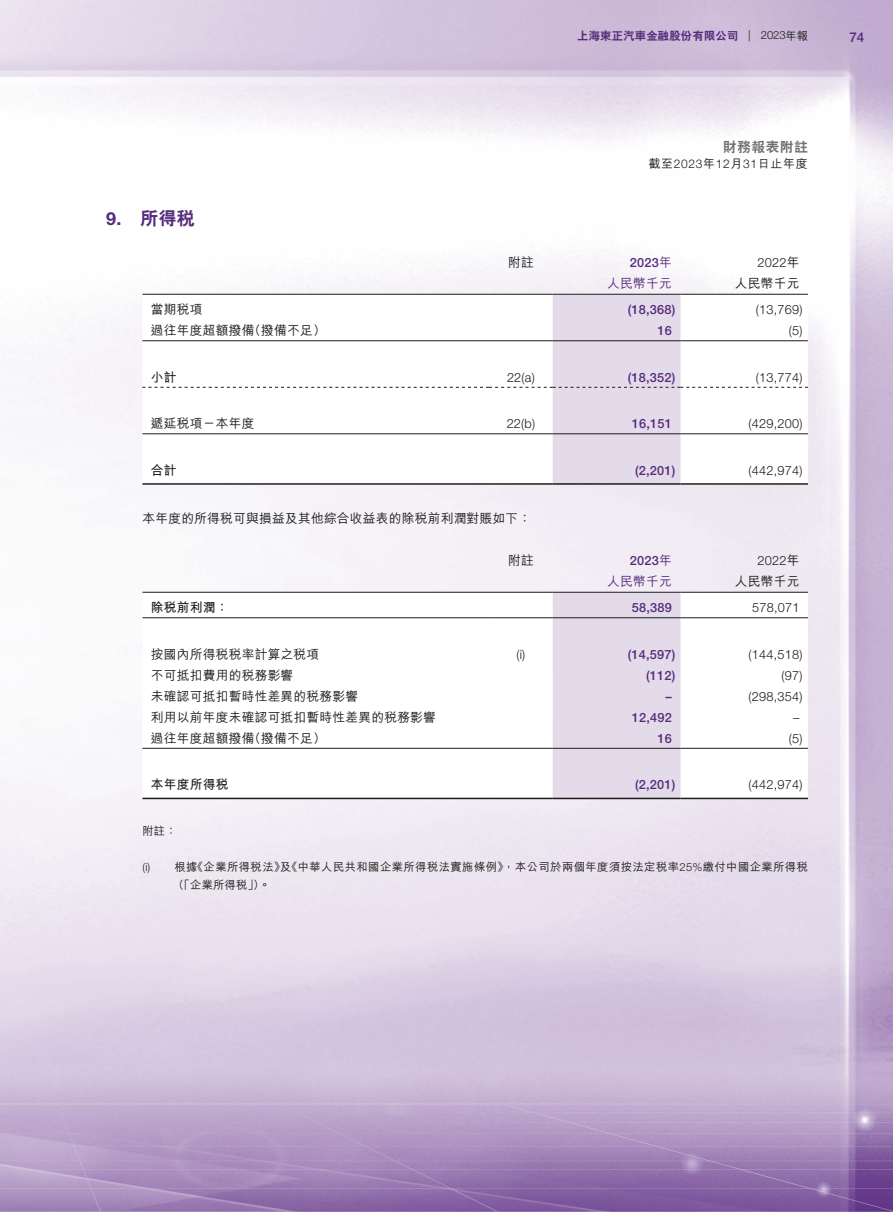
<style>
.page{position:relative;width:893px;height:1212px;background:#fff}
.page>*{position:absolute;margin:0;border:0;box-sizing:border-box;transform-origin:0 0}
.t1{font:800 18px "C Hei 2 HK";color:#552b7b}
.t2{font:700 18px "Helvetica Neue LT Std";color:#552b7b}
.t3{font:800 13.5px "C Hei 2 HK";letter-spacing:.055em;color:#6f6f6f}
.t4{font:500 13.5px "Helvetica Neue LT Std";color:#552b7b}
.t5{font:500 12.75px "M Hei HK";letter-spacing:.015em;color:#1c1c1b}
.t6{font:300 12.75px "Helvetica Neue LT Std";letter-spacing:.015em;color:#1c1c1b}
.t7{font:500 12.75px "Helvetica Neue LT Std";letter-spacing:.015em;color:#552b7b}
.t8{font:700 12.75px "M Hei HK";letter-spacing:.015em;color:#1c1c1b}
.t9{font:500 12.75px "M Hei HK";letter-spacing:.015em;color:#552b7b}
.t10{font:500 12px "M Hei HK";letter-spacing:.055em;color:#1c1c1b}
.t11{font:500 11.25px "M Hei HK";letter-spacing:.045em;color:#1c1c1b}
.t12{font:800 11.25px "C Hei 2 HK";letter-spacing:.025em;color:#552b7b}
.t13{font:300 11.25px "Helvetica Neue LT Std";color:#1c1c1b}
.s1{font-family:"M Hei HK";font-weight:500}
.s2{font-family:"Helvetica Neue LT Std";font-weight:300}
.s3{font-family:"M Hei HK"}
</style>
<div class="page">
<img style="left:0;top:0;width:893px;height:1212px">
<hr style="left:142px;top:294px;width:347px;height:1px;background:#1c1c1b">
<hr style="left:489px;top:294px;width:64px;height:1px;background:#1c1c1b">
<hr style="left:553px;top:294px;width:127px;height:1px;background:#1c1c1b">
<hr style="left:680px;top:294px;width:128px;height:1px;background:#1c1c1b">
<svg style="left:142px;top:295px;width:666px;height:188px"></svg>
<hr style="left:142px;top:433px;width:347px;height:1px;background:#1c1c1b">
<hr style="left:489px;top:433px;width:64px;height:1px;background:#1c1c1b">
<hr style="left:553px;top:433px;width:127px;height:1px;background:#1c1c1b">
<hr style="left:680px;top:433px;width:128px;height:1px;background:#1c1c1b">
<hr style="left:142px;top:483px;width:347px;height:2px;background:#1c1c1b">
<hr style="left:489px;top:483px;width:64px;height:2px;background:#1c1c1b">
<hr style="left:553px;top:483px;width:127px;height:2px;background:#1c1c1b">
<hr style="left:680px;top:483px;width:128px;height:2px;background:#1c1c1b">
<svg style="left:142px;top:593px;width:666px;height:205px"></svg>
<div style="left:553px;top:593px;width:127px;height:205px;background:#e4dbea"></div>
<hr style="left:142px;top:592px;width:347px;height:1px;background:#1c1c1b">
<hr style="left:489px;top:592px;width:64px;height:1px;background:#1c1c1b">
<hr style="left:553px;top:592px;width:127px;height:1px;background:#1c1c1b">
<hr style="left:680px;top:592px;width:128px;height:1px;background:#1c1c1b">
<hr style="left:142px;top:617px;width:347px;height:1px;background:#1c1c1b">
<hr style="left:489px;top:617px;width:64px;height:1px;background:#1c1c1b">
<hr style="left:553px;top:617px;width:127px;height:1px;background:#1c1c1b">
<hr style="left:680px;top:617px;width:128px;height:1px;background:#1c1c1b">
<hr style="left:142px;top:748px;width:347px;height:1px;background:#1c1c1b">
<hr style="left:489px;top:748px;width:64px;height:1px;background:#1c1c1b">
<hr style="left:553px;top:748px;width:127px;height:1px;background:#1c1c1b">
<hr style="left:680px;top:748px;width:128px;height:1px;background:#1c1c1b">
<hr style="left:142px;top:798px;width:347px;height:1px;background:#1c1c1b">
<hr style="left:489px;top:798px;width:64px;height:1px;background:#1c1c1b">
<hr style="left:553px;top:798px;width:127px;height:1px;background:#1c1c1b">
<hr style="left:680px;top:798px;width:128px;height:1px;background:#1c1c1b">
<p class="t12" style="left:577px;top:28px;width:163px">上海東正汽車金融股份有限公司</p>
<p class="t13" style="left:748px;top:28px;width:4px">|</p>
<p class="t13" style="left:761px;top:28px;width:49px">2023<span class="s1">年報</span></p>
<h1 class="t2" style="left:106px;top:208px;width:17px">9.</h1>
<p class="t3" style="left:723px;top:138px;width:86px">財務報表附註</p>
<p class="t10" style="left:648px;top:155px;width:161px">截至<span class="s2">2023</span>年<span class="s2">12</span>月<span class="s2">31</span>日止年度</p>
<h1 class="t1" style="left:140px;top:207px;width:56px">所得稅</h1>
<p class="t5" style="left:508px;top:254px;width:27px">附註</p>
<p class="t7" style="left:630px;top:255px;width:43px">2023<span class="s3">年</span></p>
<p class="t6" style="left:757px;top:255px;width:43px">2022<span class="s1">年</span></p>
<p class="t9" style="left:607px;top:275px;width:66px">人民幣千元</p>
<p class="t5" style="left:735px;top:275px;width:66px">人民幣千元</p>
<p class="t5" style="left:151px;top:300px;width:53px">當期稅項</p>
<p class="t7" style="left:628px;top:302px;width:49px">)18,368(</p>
<p class="t6" style="left:756px;top:302px;width:48px">)13,769(</p>
<p class="t5" style="left:151px;top:321px;width:105px">過往年度超額撥備</p>
<p class="t5" style="left:248px;top:321px;width:79px">（撥備不足(</p>
<p class="t7" style="left:657px;top:323px;width:16px">16</p>
<p class="t6" style="left:789px;top:323px;width:15px">(5)</p>
<p class="t8" style="left:151px;top:368px;width:27px">小計</p>
<p class="t6" style="left:507px;top:369px;width:29px">2 2 (a(</p>
<p class="t7" style="left:628px;top:369px;width:49px">)18,352(</p>
<p class="t6" style="left:756px;top:369px;width:48px">)13,774(</p>
<p class="t5" style="left:151px;top:414px;width:105px">遞延稅項－本年度</p>
<p class="t6" style="left:507px;top:416px;width:30px">2 2 (b(</p>
<p class="t7" style="left:632px;top:416px;width:42px">16,151</p>
<p class="t6" style="left:749px;top:416px;width:55px">)429,200(</p>
<p class="t8" style="left:151px;top:461px;width:27px">合計</p>
<p class="t5" style="left:142px;top:509px;width:390px">本年度的所得稅可與損益及其他綜合收益表的除稅前利潤對賬如下：</p>
<p class="t7" style="left:635px;top:462px;width:42px">)2,201(</p>
<p class="t6" style="left:749px;top:462px;width:55px">)442,974(</p>
<p class="t5" style="left:508px;top:551px;width:27px">附註</p>
<p class="t7" style="left:630px;top:553px;width:43px">2023<span class="s3">年</span></p>
<p class="t6" style="left:757px;top:553px;width:43px">2022<span class="s1">年</span></p>
<p class="t9" style="left:607px;top:572px;width:66px">人民幣千元</p>
<p class="t5" style="left:735px;top:572px;width:66px">人民幣千元</p>
<p class="t8" style="left:151px;top:598px;width:79px">除稅前利潤：</p>
<p class="t7" style="left:632px;top:600px;width:42px">58,389</p>
<p class="t6" style="left:752px;top:600px;width:49px">578,071</p>
<p class="t5" style="left:151px;top:644px;width:170px">按國內所得稅稅率計算之稅項</p>
<p class="t6" style="left:516px;top:646px;width:10px">(i(</p>
<p class="t7" style="left:628px;top:646px;width:49px">)14,597(</p>
<p class="t6" style="left:749px;top:646px;width:55px">)144,518(</p>
<p class="t5" style="left:151px;top:665px;width:144px">不可抵扣費用的稅務影響</p>
<p class="t7" style="left:646px;top:667px;width:31px">)112(</p>
<p class="t6" style="left:781px;top:667px;width:22px">)97(</p>
<p class="t5" style="left:151px;top:686px;width:209px">未確認可抵扣暫時性差異的稅務影響</p>
<p class="t7" style="left:665px;top:688px;width:8px">–</p>
<p class="t6" style="left:749px;top:688px;width:55px">)298,354(</p>
<p class="t5" style="left:151px;top:707px;width:287px">利用以前年度未確認可抵扣暫時性差異的稅務影響</p>
<p class="t7" style="left:632px;top:709px;width:42px">12,492</p>
<p class="t6" style="left:793px;top:709px;width:8px">–</p>
<p class="t5" style="left:151px;top:728px;width:105px">過往年度超額撥備</p>
<p class="t5" style="left:248px;top:728px;width:79px">（撥備不足(</p>
<p class="t7" style="left:657px;top:730px;width:16px">16</p>
<p class="t6" style="left:789px;top:730px;width:15px">(5)</p>
<p class="t8" style="left:151px;top:775px;width:79px">本年度所得稅</p>
<p class="t11" style="left:142px;top:823px;width:36px">附註：</p>
<p class="t11" style="left:192px;top:859px;width:618px">《企業所得稅法 《及》 中華人民共和國企業所得稅法實施條例，》本公司於兩個年度須按法定稅率<span class="s2">25%</span>繳付中國企業所得稅</p>
<p class="t7" style="left:635px;top:777px;width:42px">)2,201(</p>
<p class="t6" style="left:749px;top:777px;width:55px">)442,974(</p>
<p class="t11" style="left:174px;top:859px;width:24px">根據</p>
<p class="t13" style="left:142px;top:860px;width:9px">) i(</p>
<p class="t11" style="left:173px;top:877px;width:99px">（「企業所得稅 。(「</p>
<p class="t4" style="left:849px;top:29px;width:16px">74</p>
</div>
